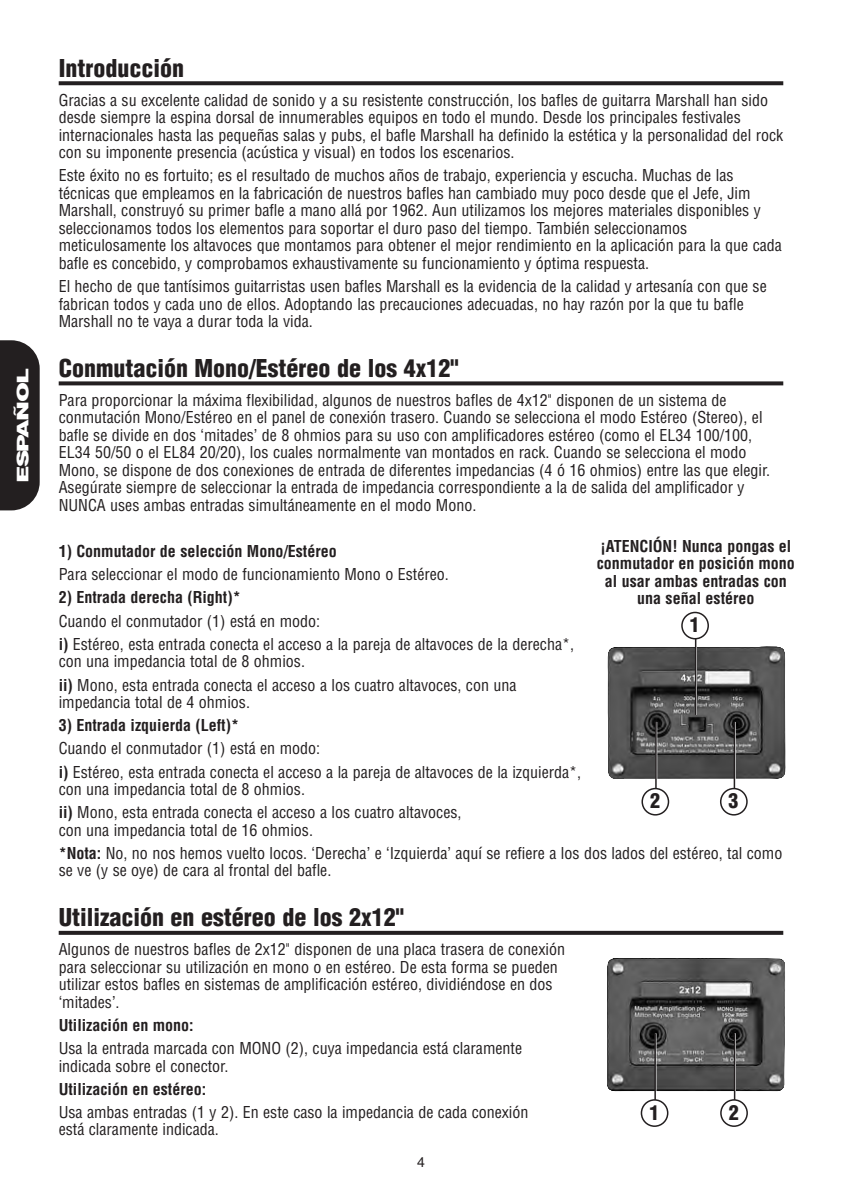
<style>
.page{position:relative;width:842px;height:1191px;background:#fff}
.page>*{position:absolute;margin:0;border:0;box-sizing:border-box;transform-origin:0 0}
.t1{font:900 condensed 24px "Helvetica";color:#231f20}
.t2{font:900 condensed 20px "Helvetica";color:#231f20}
.t3{font:condensed 16px/17.6px "Helvetica";color:#231f20}
.t4{font:700 condensed 16px/17.6px "Helvetica";color:#231f20;text-align:center}
.t5{font:900 16px "Helvetica";letter-spacing:-.065em;color:#fff;scale:1.5 1}
.t6{font:14px "Helvetica";color:#231f20}
.s1{font-weight:700}
</style>
<div class="page">
<svg style="left:59px;top:81px;width:724px;height:4px;background:#312d2e"></svg>
<svg style="left:59px;top:381px;width:724px;height:4px;background:#393536"></svg>
<svg style="left:59px;top:931px;width:724px;height:4px;background:#2a2728"></svg>
<img style="left:607px;top:958px;width:178px;height:134px">
<hr style="left:734px;top:1033px;width:2px;height:67px;background:#fff">
<hr style="left:734px;top:1033px;width:1px;height:67px;background:#231f20">
<svg style="left:720px;top:1099px;width:28px;height:28px"></svg>
<hr style="left:654px;top:1033px;width:2px;height:67px;background:#231f20">
<svg style="left:641px;top:1099px;width:27px;height:28px"></svg>
<img style="left:607px;top:645px;width:179px;height:135px">
<hr style="left:734px;top:722px;width:2px;height:67px;background:#fff">
<hr style="left:734px;top:722px;width:1px;height:67px;background:#231f20">
<svg style="left:720px;top:788px;width:28px;height:27px"></svg>
<hr style="left:655px;top:722px;width:2px;height:67px;background:#231f20">
<svg style="left:641px;top:788px;width:28px;height:27px"></svg>
<hr style="left:695px;top:637px;width:2px;height:78px;background:#fff">
<hr style="left:695px;top:637px;width:1px;height:78px;background:#231f20">
<svg style="left:681px;top:612px;width:28px;height:27px"></svg>
<svg style="left:0;top:340px;width:40px;height:170px;background:#2f2c2d"></svg>
<p class="t5" style="left:14px;top:483px;width:78px;rotate:-90deg">ESPAÑOL</p>
<h1 class="t1" style="left:59px;top:54px;width:127px">Introducción</h1>
<p class="t3" style="left:59px;top:91px;width:726px">Gracias a su excelente calidad de sonido y a su resistente construcción, los bafles de guitarra Marshall han sido desde siempre la espina dorsal de innumerables equipos en todo el mundo. Desde los principales festivales internacionales hasta las pequeñas salas y pubs, el bafle Marshall ha definido la estética y la personalidad del rock con su imponente presencia (acústica y visual) en todos los escenarios.</p>
<p class="t3" style="left:59px;top:167px;width:725px">Este éxito no es fortuito; es el resultado de muchos años de trabajo, experiencia y escucha. Muchas de las técnicas que empleamos en la fabricación de nuestros bafles han cambiado muy poco desde que el Jefe, Jim Marshall, construyó su primer bafle a mano allá por 1962. Aun utilizamos los mejores materiales disponibles y seleccionamos todos los elementos para soportar el duro paso del tiempo. También seleccionamos meticulosamente los altavoces que montamos para obtener el mejor rendimiento en la aplicación para la que cada bafle es concebido, y comprobamos exhaustivamente su funcionamiento y óptima respuesta.</p>
<p class="t3" style="left:59px;top:278px;width:709px">El hecho de que tantísimos guitarristas usen bafles Marshall es la evidencia de la calidad y artesanía con que se fabrican todos y cada uno de ellos. Adoptando las precauciones adecuadas, no hay razón por la que tu bafle<br>Marshall no te vaya a durar toda la vida.</p>
<h1 class="t1" style="left:59px;top:354px;width:401px">Conmutación Mono/Estéreo de los 4x12"</h1>
<p class="t3" style="left:59px;top:391px;width:713px">Para proporcionar la máxima flexibilidad, algunos de nuestros bafles de 4x12" disponen de un sistema de conmutación Mono/Estéreo en el panel de conexión trasero. Cuando se selecciona el modo Estéreo (Stereo), el bafle se divide en dos ‘mitades’ de 8 ohmios para su uso con amplificadores estéreo (como el EL34 100/100, EL34 50/50 o el EL84 20/20), los cuales normalmente van montados en rack. Cuando se selecciona el modo Mono, se dispone de dos conexiones de entrada de diferentes impedancias (4 ó 16 ohmios) entre las que elegir.<br>Asegúrate siempre de seleccionar la entrada de impedancia correspondiente a la de salida del amplificador y NUNCA uses ambas entradas simultáneamente en el modo Mono.</p>
<p class="t4" style="left:59px;top:543px;width:280px">1) Conmutador de selección Mono/Estéreo</p>
<p class="t3" style="left:59px;top:566px;width:392px">Para seleccionar el modo de funcionamiento Mono o Estéreo.</p>
<p class="t4" style="left:59px;top:589px;width:184px">2) Entrada derecha (Right)*</p>
<p class="t3" style="left:59px;top:609px;width:517px;line-height:23.2px">Cuando el conmutador (1) está en modo:<br><span class="s1">i)</span> Estéreo, esta entrada conecta el acceso a la pareja de altavoces de la derecha*,</p>
<p class="t3" style="left:59px;top:650px;width:459px;line-height:23.2px">con una impedancia total de 8 ohmios.<br><span class="s1">ii)</span> Mono, esta entrada conecta el acceso a los cuatro altavoces, con una</p>
<p class="t3" style="left:59px;top:693px;width:193px">impedancia total de 4 ohmios.</p>
<p class="t4" style="left:59px;top:717px;width:182px">3) Entrada izquierda (Left)*</p>
<p class="t3" style="left:59px;top:737px;width:524px;line-height:23.2px">Cuando el conmutador (1) está en modo:<br><span class="s1">i)</span> Estéreo, esta entrada conecta el acceso a la pareja de altavoces de la izquierda*,</p>
<p class="t3" style="left:59px;top:778px;width:404px;line-height:23.2px">con una impedancia total de 8 ohmios.<br><span class="s1">ii)</span> Mono, esta entrada conecta el acceso a los cuatro altavoces,</p>
<p class="t3" style="left:59px;top:818px;width:725px;line-height:23.2px">con una impedancia total de 16 ohmios.<br><span class="s1">*Nota:</span> No, no nos hemos vuelto locos. ‘Derecha’ e ‘Izquierda’ aquí se refiere a los dos lados del estéreo, tal como</p>
<p class="t3" style="left:59px;top:862px;width:274px">se ve (y se oye) de cara al frontal del bafle.</p>
<h1 class="t1" style="left:59px;top:904px;width:346px">Utilización en estéreo de los 2x12"</h1>
<p class="t3" style="left:59px;top:940px;width:508px">Algunos de nuestros bafles de 2x12" disponen de una placa trasera de conexión para seleccionar su utilización en mono o en estéreo. De esta forma se pueden utilizar estos bafles en sistemas de amplificación estéreo, dividiéndose en dos ‘mitades’.</p>
<p class="t4" style="left:59px;top:1016px;width:137px">Utilización en mono:</p>
<p class="t3" style="left:59px;top:1039px;width:465px">Usa la entrada marcada con MONO (2), cuya impedancia está claramente indicada sobre el conector.</p>
<p class="t4" style="left:59px;top:1080px;width:149px">Utilización en estéreo:</p>
<p class="t3" style="left:59px;top:1103px;width:471px">Usa ambas entradas (1 y 2). En este caso la impedancia de cada conexión está claramente indicada.</p>
<p class="t2" style="left:649px;top:1100px;width:11px">1</p>
<p class="t2" style="left:729px;top:1100px;width:11px">2</p>
<p class="t4" style="left:597px;top:537px;width:200px">¡ATENCIÓN! Nunca pongas el conmutador en posición mono al usar ambas entradas con una señal estéreo</p>
<p class="t2" style="left:690px;top:613px;width:11px">1</p>
<p class="t2" style="left:650px;top:789px;width:11px">2</p>
<p class="t2" style="left:729px;top:789px;width:11px">3</p>
<p class="t6" style="left:417px;top:1154px;width:9px">4</p>
</div>
